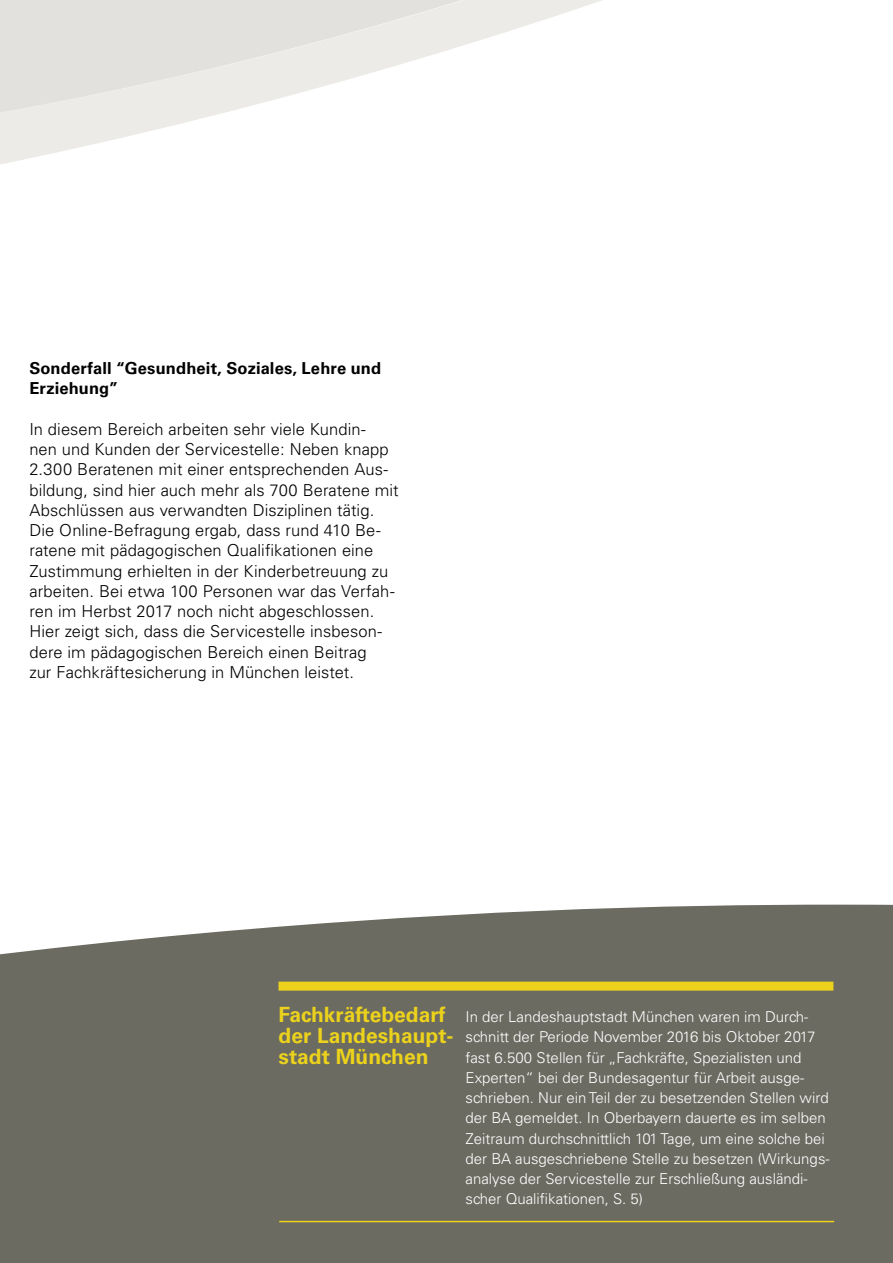
<style>
.page{position:relative;width:893px;height:1263px;background:#fff}
.page>*{position:absolute;margin:0;border:0;box-sizing:border-box;transform-origin:0 0}
.A4_Infobox_Headline{font:700 21px/21px "Univers";color:#ecd21c}
.A4_Fließtext{font:300 16.5px/20.2px "Univers";letter-spacing:.005em;color:#000}
.A4_Fließtext_Headlin{font:700 16.5px/20.2px "Univers";letter-spacing:.01em;color:#000}
.A4_Infobox_Fließtext{font:300 15px/20.2px "Univers";color:#fff}
</style>
<div class="page">
<div style="left:0;top:905px;width:893px;height:358px;background:#6b6b61"></div>
<div style="left:279px;top:982px;width:554px;height:9px;background:#ecd21c"></div>
<hr style="left:279px;top:1221px;width:555px;height:1px;background:#ecd21c">
<svg style="left:0;top:0;width:602px;height:165px"></svg>
<p class="A4_Fließtext_Headlin" style="left:29px;top:358px;width:353px">Sonderfall “Gesundheit, Soziales, Lehre und<br>Erziehung”</p>
<p class="A4_Fließtext" style="left:29px;top:419px;width:371px">In diesem Bereich arbeiten sehr viele Kundin-<br>nen und Kunden der Servicestelle: Neben knapp 2.300 Beratenen mit einer entsprechenden Aus&shy;bildung, sind hier auch mehr als 700 Beratene mit Abschlüssen aus verwandten Disziplinen tätig.<br>Die Online-Befragung ergab, dass rund 410 Be&shy;ratene mit pädagogischen Qualifikationen eine Zustimmung erhielten in der Kinderbetreuung zu arbeiten. Bei etwa 100 Personen war das Verfah&shy;ren im Herbst 2017 noch nicht abgeschlossen.<br>Hier zeigt sich, dass die Servicestelle insbeson&shy;dere im pädagogischen Bereich einen Beitrag<br>zur Fachkräftesicherung in München leistet.</p>
<p class="A4_Infobox_Headline" style="left:279px;top:1004px;width:177px">Fachkräftebedarf der Landeshaupt&shy;stadt München</p>
<p class="A4_Infobox_Fließtext" style="left:466px;top:1007px;width:366px">In der Landeshauptstadt München waren im Durch&shy;schnitt der Periode November 2016 bis Oktober 2017 fast 6.500 Stellen für „Fachkräfte, Spezialisten und Experten“ bei der Bundesagentur für Arbeit ausge&shy;schrieben. Nur ein Teil der zu besetzenden Stellen wird der BA gemeldet. In Oberbayern dauerte es im selben Zeitraum durchschnittlich 101 Tage, um eine solche bei der BA ausgeschriebene Stelle zu besetzen (Wirkungs&shy;analyse der Servicestelle zur Erschließung ausländi&shy;scher Qualifikationen, S. 5)</p>
</div>
